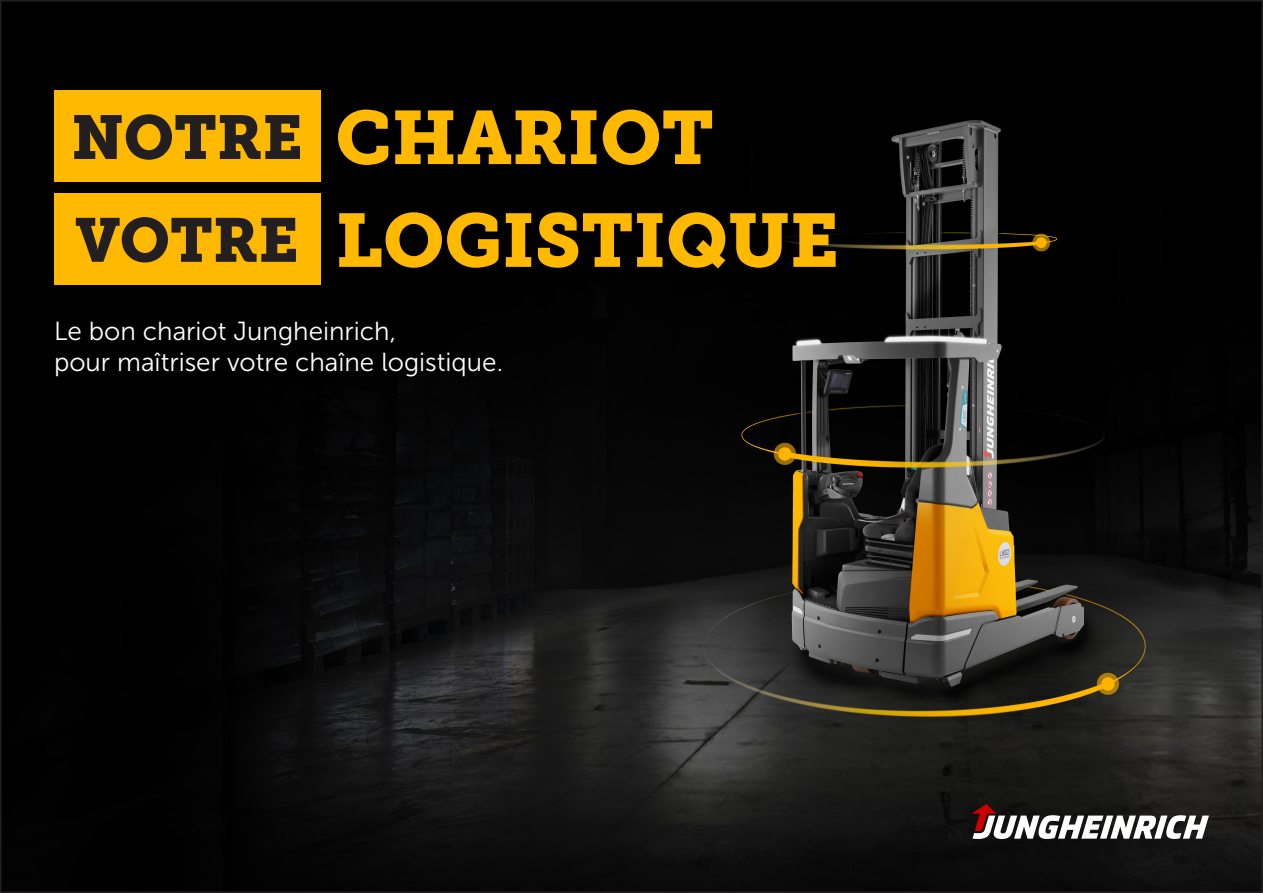
<style>
.page{position:relative;width:1263px;height:893px;background:#fff}
.page>*{position:absolute;margin:0;border:0;box-sizing:border-box;transform-origin:0 0}
.t1{font:75px "Museo JH Slab 900";color:#ffb900}
.t2{font:61.5px "Museo JH Slab 900";color:#231f20}
.t3{font:26.1px "Museo JH Sans 300";color:#fff}
</style>
<div class="page">
<img style="left:3px;top:3px;width:1257px;height:887px">
<div style="left:54px;top:193px;width:266px;height:92px;background:#ffb900"></div>
<div style="left:54px;top:90px;width:266px;height:92px;background:#ffb900"></div>
<svg style="left:971px;top:804px;width:238px;height:35px"></svg>
<p class="t2" style="left:71px;top:102px;width:233px">NOTRE</p>
<p class="t1" style="left:335px;top:94px;width:380px">CHARIOT</p>
<p class="t2" style="left:75px;top:205px;width:225px">VOTRE</p>
<p class="t1" style="left:335px;top:197px;width:505px">LOGISTIQUE</p>
<p class="t3" style="left:54px;top:317px;width:344px">Le bon chariot Jungheinrich,</p>
<p class="t3" style="left:54px;top:348px;width:451px">pour maîtriser votre chaîne logistique.</p>
</div>
